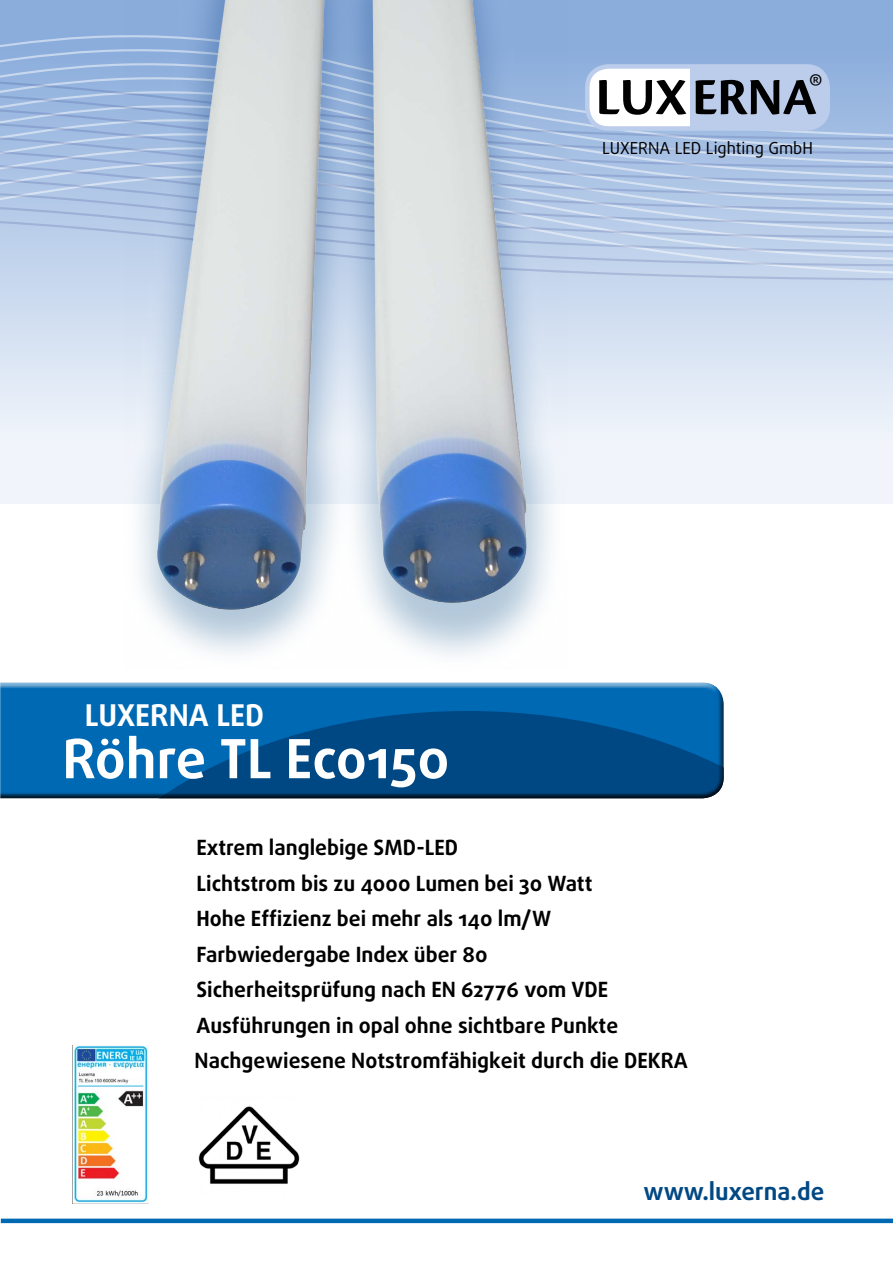
<style>
.page{position:relative;width:893px;height:1263px;background:#fff}
.page>*{position:absolute;margin:0;border:0;box-sizing:border-box;transform-origin:0 0}
.t1{font:700 54px "Daxline Pro";color:#fff}
.t2{font:54px "Cronos Pro Bold Subh";color:#000}
.t3{font:700 30px "Daxline Pro";color:#fff}
.t4{font:700 24px "Daxline Pro";color:#004884}
.t5{font:700 21px/35.5px "Daxline Pro";color:#000}
.t6{font:16.5px "Daxline Pro";color:#000}
</style>
<div class="page">
<svg style="left:1px;top:0;width:892px;height:504px"></svg>
<div style="left:1px;top:1218px;width:892px;height:5px;background:#0069b4"></div>
<div style="left:1px;top:26px;width:892px;height:14px;background:#8baddc"></div>
<div style="left:1px;top:40px;width:892px;height:14px;background:#8baddc"></div>
<svg style="left:1px;top:138px;width:892px;height:14px;background:#a7bfe2"></svg>
<svg style="left:1px;top:152px;width:892px;height:14px;background:#aac1e3"></svg>
<svg style="left:1px;top:166px;width:892px;height:116px;background:#b9cce7"></svg>
<svg style="left:1px;top:682px;width:716px;height:6px;background:#72abd4"></svg>
<svg style="left:1px;top:688px;width:723px;height:111px;background:#01589a"></svg>
<svg style="left:169px;top:628px;width:353px;height:28px"></svg>
<div style="left:690px;top:66px;width:137px;height:62px;background:#bccdeb"></div>
<div style="left:585px;top:64px;width:245px;height:67px;border:4px solid #bccdeb;border-radius:21px"></div>
<img style="left:73px;top:1045px;width:76px;height:158px">
<img style="left:198px;top:1106px;width:102px;height:78px">
<img style="left:14px;top:0;width:158px;height:628px">
<img style="left:172px;top:0;width:536px;height:628px">
<h1 class="t2" style="left:596px;top:66px;width:229px">LUXERNA<sup>®</sup></h1>
<p class="t6" style="left:602px;top:137px;width:212px">LUXERNA LED Lighting GmbH</p>
<h2 class="t3" style="left:85px;top:695px;width:181px">LUXERNA LED</h2>
<h1 class="t1" style="left:62px;top:723px;width:388px">Röhre TL Eco150</h1>
<p class="t5" style="left:196px;top:830px;width:423px">Extrem langlebige SMD-LED<br>Lichtstrom bis zu 4000 Lumen bei 30 Watt Hohe Effizienz bei mehr als 140 lm/W Farbwiedergabe Index über 80<br>Sicherheitsprüfung nach EN 62776 vom VDE Ausführungen in opal ohne sichtbare Punkte</p>
<p class="t5" style="left:195px;top:1043px;width:495px">Nachgewiesene Notstromfähigkeit durch die DEKRA</p>
<p class="t4" style="left:643px;top:1175px;width:182px">www.luxerna.de</p>
</div>
